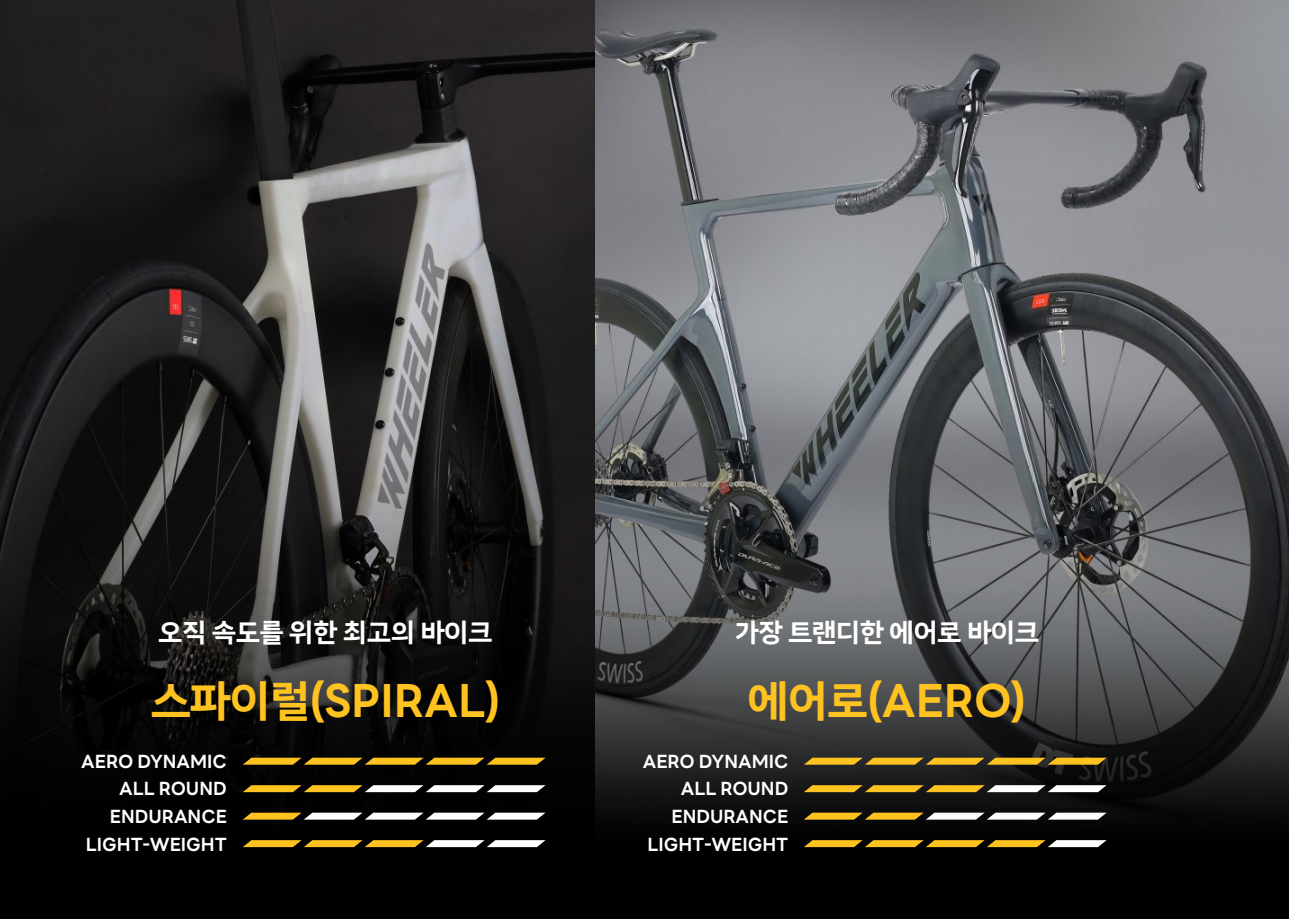
<style>
.page{position:relative;width:1289px;height:919px;background:#fff}
.page>*{position:absolute;margin:0;border:0;box-sizing:border-box;transform-origin:0 0}
.t1{font:700 45px "LINE Seed Sans KR";color:#fec221}
.t2{font:700 27px "LINE Seed Sans KR";color:#fff}
.t3{font:700 18px "LINE Seed Sans KR";color:#fff}
</style>
<div class="page">
<img style="left:0;top:0;width:595px;height:270px">
<svg style="left:595px;top:0;width:693px;height:270px;background:#808287"></svg>
<img style="left:0;top:270px;width:1288px;height:648px">
<svg style="left:243px;top:757px;width:302px;height:7px;background:#be9119"></svg>
<svg style="left:803px;top:757px;width:303px;height:7px;background:#c69922"></svg>
<svg style="left:243px;top:785px;width:302px;height:7px"></svg>
<svg style="left:803px;top:785px;width:303px;height:7px"></svg>
<svg style="left:243px;top:812px;width:302px;height:7px"></svg>
<svg style="left:803px;top:812px;width:303px;height:7px"></svg>
<svg style="left:243px;top:840px;width:302px;height:7px"></svg>
<svg style="left:803px;top:840px;width:303px;height:7px;background:#cea73e"></svg>
<p class="t2" style="left:158px;top:619px;width:335px">오직 속도를 위한 최고의 바이크</p>
<p class="t1" style="left:151px;top:679px;width:350px">스파이럴(SPIRAL)</p>
<p class="t3" style="left:81px;top:752px;width:147px">AERO DYNAMIC</p>
<p class="t3" style="left:119px;top:780px;width:109px">ALL ROUND</p>
<p class="t3" style="left:110px;top:807px;width:118px">ENDURANCE</p>
<p class="t3" style="left:86px;top:835px;width:142px">LIGHT-WEIGHT</p>
<p class="t2" style="left:735px;top:619px;width:305px">가장 트랜디한 에어로 바이크</p>
<p class="t1" style="left:748px;top:679px;width:279px">에어로(AERO)</p>
<p class="t3" style="left:643px;top:752px;width:147px">AERO DYNAMIC</p>
<p class="t3" style="left:680px;top:780px;width:109px">ALL ROUND</p>
<p class="t3" style="left:671px;top:807px;width:118px">ENDURANCE</p>
<p class="t3" style="left:647px;top:835px;width:142px">LIGHT-WEIGHT</p>
</div>
